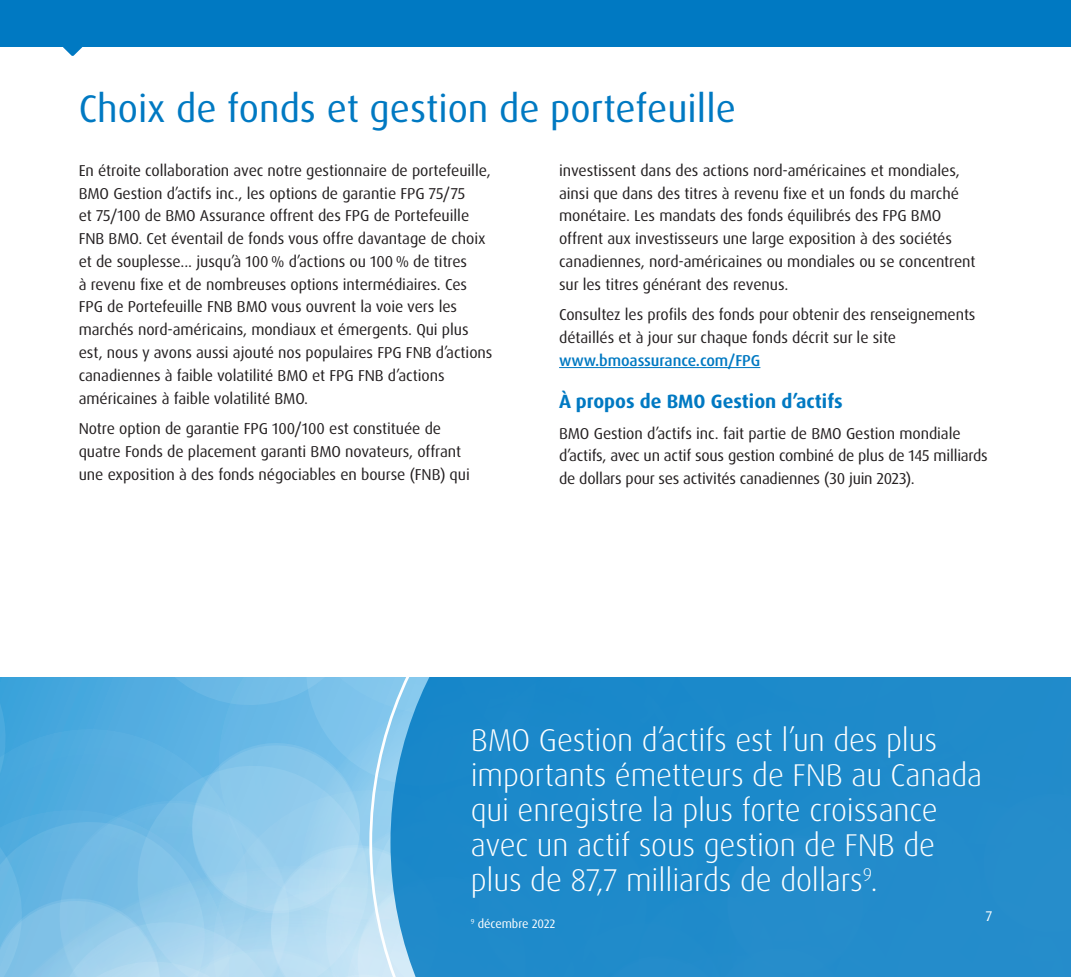
<style>
.page{position:relative;width:1071px;height:977px;background:#fff}
.page>*{position:absolute;margin:0;border:0;box-sizing:border-box;transform-origin:0 0}
.t1{font:38.5px "Dax Pro";color:#0079c2}
.t2{font:300 31.5px/35px "Dax Pro";letter-spacing:-.005em;color:#fff}
.t3{font:700 19.25px "Dax Pro";color:#0079c2}
.t4{font:15.75px/22.8px "Dax Pro";letter-spacing:-.005em;color:#231f20}
.t5{font:500 15.75px "Dax Pro";letter-spacing:-.005em;color:#0079c2}
.t6{font:14px "Dax Pro";color:#fff}
.t7{font:12.25px "Dax Pro";letter-spacing:-.005em;color:#fff}
</style>
<div class="page">
<div style="left:0;top:0;width:1071px;height:47px;background:#0079c2"></div>
<svg style="left:63px;top:47px;width:19px;height:9px"></svg>
<svg style="left:0;top:677px;width:369px;height:299px"></svg>
<hr style="left:559px;top:367px;width:201px;height:1px;background:#0079c2">
<svg style="left:369px;top:677px;width:21px;height:299px"></svg>
<div style="left:390px;top:677px;width:681px;height:299px;background:#1f8aca"></div>
<h1 class="t1" style="left:79px;top:83px;width:659px">Choix de fonds et gestion de portefeuille</h1>
<p class="t4" style="left:79px;top:159px;width:415px">En étroite collaboration avec notre gestionnaire de portefeuille, BMO Gestion d’actifs inc., les options de garantie FPG 75/75<br>et 75/100 de BMO Assurance offrent des FPG de Portefeuille FNB BMO. Cet éventail de fonds vous offre davantage de choix et de souplesse... jusqu’à 100 % d’actions ou 100 % de titres<br>à revenu fixe et de nombreuses options intermédiaires. Ces FPG de Portefeuille FNB BMO vous ouvrent la voie vers les marchés nord-américains, mondiaux et émergents. Qui plus est, nous y avons aussi ajouté nos populaires FPG FNB d’actions canadiennes à faible volatilité BMO et FPG FNB d’actions américaines à faible volatilité BMO.</p>
<p class="t4" style="left:79px;top:417px;width:393px">Notre option de garantie FPG 100/100 est constituée de quatre Fonds de placement garanti BMO novateurs, offrant une exposition à des fonds négociables en bourse (FNB) qui</p>
<p class="t4" style="left:559px;top:159px;width:418px">investissent dans des actions nord-américaines et mondiales, ainsi que dans des titres à revenu fixe et un fonds du marché monétaire. Les mandats des fonds équilibrés des FPG BMO offrent aux investisseurs une large exposition à des sociétés canadiennes, nord-américaines ou mondiales ou se concentrent sur les titres générant des revenus.</p>
<p class="t4" style="left:559px;top:303px;width:418px">Consultez les profils des fonds pour obtenir des renseignements détaillés et à jour sur chaque fonds décrit sur le site</p>
<p class="t5" style="left:559px;top:350px;width:203px">www.bmoassurance.com/FPG</p>
<p class="t3" style="left:559px;top:389px;width:285px">À propos de BMO Gestion d’actifs</p>
<p class="t4" style="left:559px;top:422px;width:430px">BMO Gestion d’actifs inc. fait partie de BMO Gestion mondiale d’actifs, avec un actif sous gestion combiné de plus de 145 milliards de dollars pour ses activités canadiennes (30 juin 2023).</p>
<h2 class="t2" style="left:471px;top:723px;width:513px">BMO Gestion d’actifs est l’un des plus importants émetteurs de FNB au Canada qui enregistre la plus forte croissance avec un actif sous gestion de FNB de plus de 87,7 milliards de dollars<sup>9</sup>.</h2>
<p class="t7" style="left:471px;top:915px;width:86px"><sup>9</sup> décembre 2022</p>
<p class="t6" style="left:986px;top:906px;width:8px">7</p>
</div>
